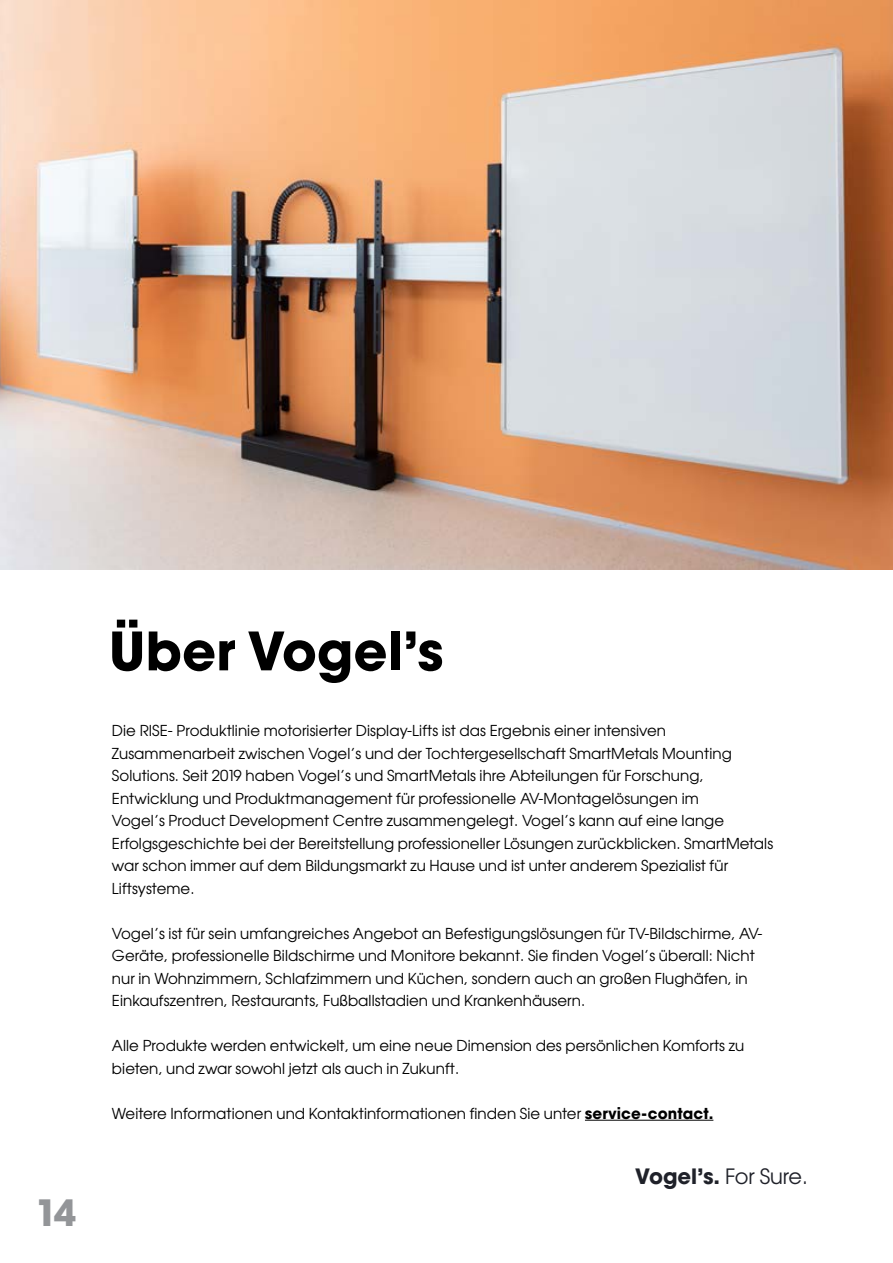
<style>
.page{position:relative;width:893px;height:1263px;background:#fff}
.page>*{position:absolute;margin:0;border:0;box-sizing:border-box;transform-origin:0 0}
.t1{font:52.5px "Avant Garde Gothic Bd ITC";color:#000}
.t2{font:36px "Avant Garde Gothic Bd ITC";color:#939598}
.t3{font:21px "Avant Garde Gothic Bd ITC";color:#1f2129}
.t4{font:15px/22.5px "Avant Garde Gothic Bk ITC";letter-spacing:.005em;color:#000}
.s1{font-family:"Avant Garde Gothic Bd ITC"}
.s2{font-family:"Avant Garde Gothic Bk ITC"}
</style>
<div class="page">
<img style="left:0;top:0;width:893px;height:569px">
<hr style="left:585px;top:1120px;width:128px;height:1px;background:#000">
<h2 class="t2" style="left:36px;top:1188px;width:42px">14</h2>
<h1 class="t1" style="left:109px;top:616px;width:336px">Über Vogel’s</h1>
<p class="t4" style="left:112px;top:719px;width:663px">Die RISE- Produktlinie motorisierter Display-Lifts ist das Ergebnis einer intensiven Zusammenarbeit zwischen Vogel’s und der Tochtergesellschaft SmartMetals Mounting Solutions. Seit 2019 haben Vogel’s und SmartMetals ihre Abteilungen für Forschung, Entwicklung und Produktmanagement für professionelle AV-Montagelösungen im<br>Vogel’s Product Development Centre zusammengelegt. Vogel’s kann auf eine lange Erfolgsgeschichte bei der Bereitstellung professioneller Lösungen zurückblicken. SmartMetals war schon immer auf dem Bildungsmarkt zu Hause und ist unter anderem Spezialist für Liftsysteme.</p>
<p class="t4" style="left:112px;top:922px;width:652px">Vogel’s ist für sein umfangreiches Angebot an Befestigungslösungen für TV-Bildschirme, AV-Geräte, professionelle Bildschirme und Monitore bekannt. Sie finden Vogel’s überall: Nicht nur in Wohnzimmern, Schlafzimmern und Küchen, sondern auch an großen Flughäfen, in Einkaufszentren, Restaurants, Fußballstadien und Krankenhäusern.</p>
<p class="t4" style="left:112px;top:1034px;width:634px">Alle Produkte werden entwickelt, um eine neue Dimension des persönlichen Komforts zu bieten, und zwar sowohl jetzt als auch in Zukunft.</p>
<p class="t4" style="left:112px;top:1102px;width:603px">Weitere Informationen und Kontaktinformationen finden Sie unter <span class="s1">service-contact.</span></p>
<h3 class="t3" style="left:635px;top:1162px;width:174px">Vogel’s. <span class="s2">For Sure.</span></h3>
</div>
